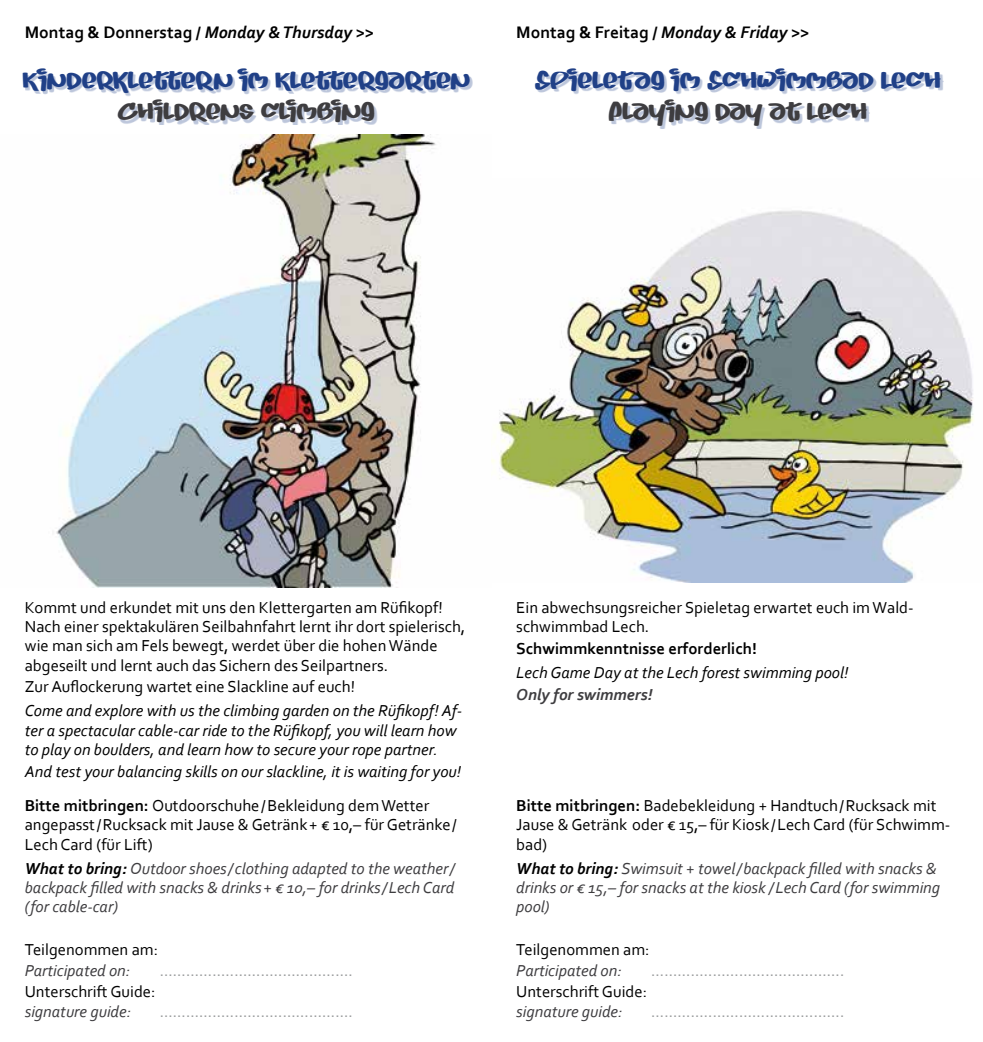
<style>
.page{position:relative;width:983px;height:1042px;background:#fff}
.page>*{position:absolute;margin:0;border:0;box-sizing:border-box;transform-origin:0 0}
.t1{font:24.5px "Juice";color:#204087}
.t2{font:24.5px "Juice";color:#3e3d40}
.t3{font:700 17.5px "Corbel";color:#000}
.t4{font:16.62px/19.2px "Corbel";color:#000}
.t5{font:italic 16.62px/19.2px "Corbel";color:#3e3d40;text-align:justify}
.t6{font:italic 16.62px/19.2px "Corbel";color:#000}
.t7{font:16.62px "Corbel";color:#9c9e9f}
.t8{font:700 16.62px "Corbel";color:#000}
.t9{font:italic 700 16.62px "Corbel";color:#3e3d40}
.s1{font-style:italic}
.s2{font-weight:700}
.s3{font-weight:700;color:#000}
</style>
<div class="page">
<div style="left:25px;top:71px;width:447px;height:54px;background:#204087;opacity:.3"></div>
<img style="left:56px;top:135px;width:380px;height:453px">
<img style="left:491px;top:210px;width:483px;height:372px">
<div style="left:537px;top:71px;width:406px;height:58px;background:#204087;opacity:.3"></div>
<p class="t3" style="left:25px;top:21px;width:351px">Montag &amp; Donnerstag / <span class="s1">Monday &amp; Thursday &gt;&gt;</span></p>
<h1 class="t1" style="left:22px;top:64px;width:449px">Kinderklettern im Klettergarten</h1>
<h1 class="t2" style="left:117px;top:96px;width:258px">Childrens climbing</h1>
<p class="t3" style="left:516px;top:21px;width:294px">Montag &amp; Freitag / <span class="s1">Monday &amp; Friday &gt;&gt;</span></p>
<h1 class="t1" style="left:534px;top:64px;width:407px">Spieletag im Schwimmbad Lech</h1>
<h1 class="t2" style="left:608px;top:96px;width:260px">Playing day at Lech</h1>
<p class="t4" style="left:25px;top:597px;width:442px">Kommt und erkundet mit uns den Klettergarten am Rüfikopf!<br>Nach einer spektakulären Seilbahnfahrt lernt ihr dort spielerisch, wie man sich am Fels bewegt, werdet über die hohen Wände abgeseilt und lernt auch das Sichern des Seilpartners.</p>
<p class="t4" style="left:25px;top:677px;width:332px">Zur Auflockerung wartet eine Slackline auf euch!</p>
<p class="t6" style="left:25px;top:701px;width:438px">Come and explore with us the climbing garden on the Rüfikopf! Af&shy;ter a spectacular cable-car ride to the Rüfikopf, you will learn how to play on boulders, and learn how to secure your rope partner.</p>
<p class="t6" style="left:25px;top:761px;width:438px">And test your balancing skills on our slackline, it is waiting for you!</p>
<p class="t4" style="left:25px;top:795px;width:433px"><span class="s2">Bitte mitbringen:</span> Outdoorschuhe/Bekleidung dem Wetter angepasst/Rucksack mit Jause &amp; Getränk+ € 10,– für Getränke/<br>Lech Card (für Lift)</p>
<p class="t5" style="left:25px;top:858px;width:431px"><span class="s3">What to bring:</span> Outdoor shoes/clothing adapted to the weather/ backpack filled with snacks &amp; drinks+ € 10,– for drinks/Lech Card (for cable-car)</p>
<p class="t4" style="left:25px;top:939px;width:135px">Teilgenommen am:</p>
<p class="t5" style="left:25px;top:960px;width:107px">Participated on:</p>
<p class="t7" style="left:160px;top:960px;width:195px">............................................</p>
<p class="t4" style="left:25px;top:981px;width:132px">Unterschrift Guide:</p>
<p class="t5" style="left:25px;top:1001px;width:108px">signature guide:</p>
<p class="t7" style="left:160px;top:1001px;width:195px">............................................</p>
<p class="t4" style="left:516px;top:597px;width:399px">Ein abwechsungsreicher Spieletag erwartet euch im Wald&shy;schwimmbad Lech.</p>
<p class="t8" style="left:516px;top:638px;width:242px">Schwimmkenntnisse erforderlich!</p>
<p class="t6" style="left:516px;top:662px;width:333px">Lech Game Day at the Lech forest swimming pool!</p>
<p class="t9" style="left:516px;top:684px;width:138px">Only for swimmers!</p>
<p class="t4" style="left:516px;top:795px;width:435px"><span class="s2">Bitte mitbringen:</span> Badebekleidung + Handtuch/Rucksack mit<br>Jause &amp; Getränk oder € 15,– für Kiosk/Lech Card (für Schwimm&shy;bad)</p>
<p class="t5" style="left:516px;top:858px;width:425px;text-align:left"><span class="s3">What to bring:</span> Swimsuit + towel/backpack filled with snacks &amp; drinks or € 15,– for snacks at the kiosk /Lech Card (for swimming pool)</p>
<p class="t4" style="left:516px;top:939px;width:135px">Teilgenommen am:</p>
<p class="t5" style="left:516px;top:960px;width:107px">Participated on:</p>
<p class="t7" style="left:651px;top:960px;width:195px">............................................</p>
<p class="t4" style="left:516px;top:981px;width:132px">Unterschrift Guide:</p>
<p class="t5" style="left:516px;top:1001px;width:108px">signature guide:</p>
<p class="t7" style="left:651px;top:1001px;width:195px">............................................</p>
</div>
